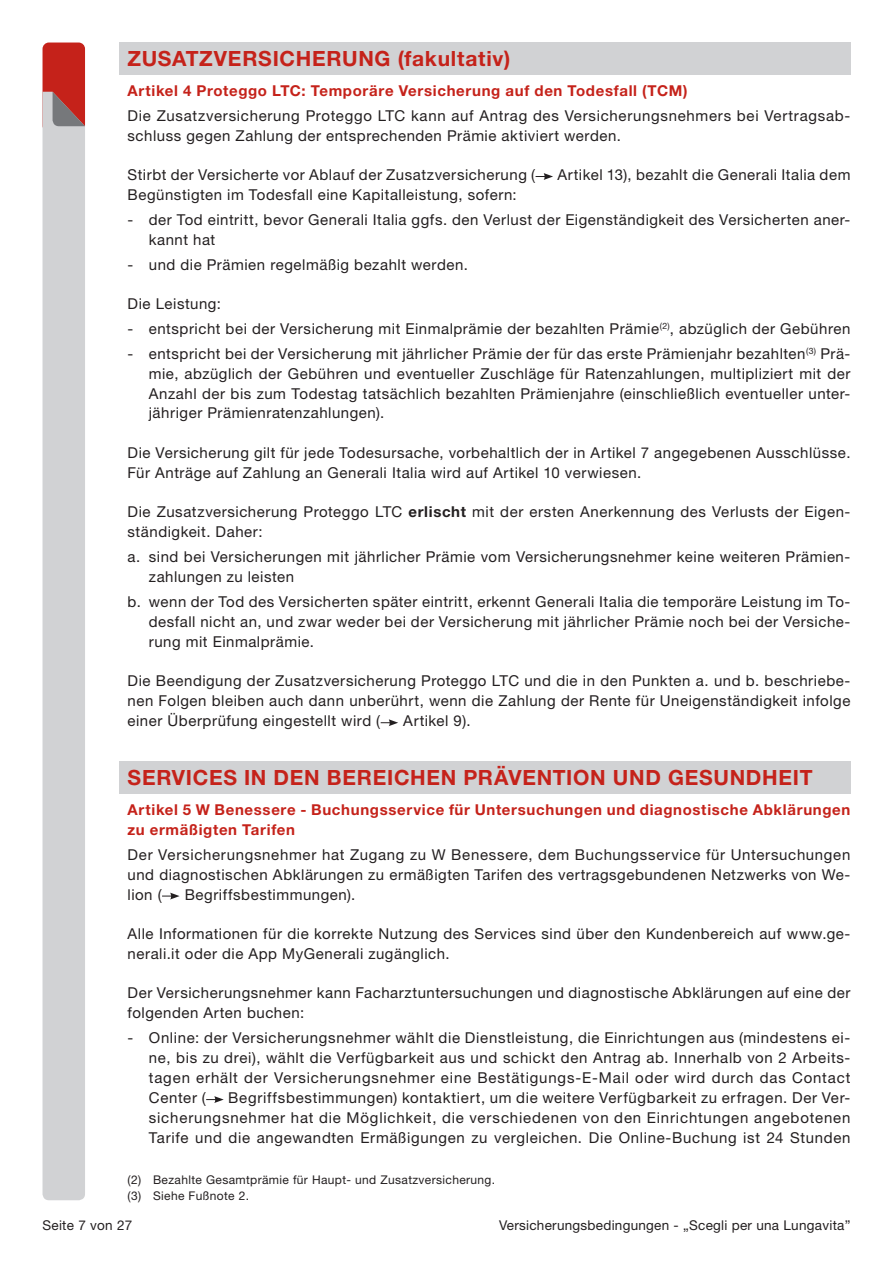
<style>
.page{position:relative;width:893px;height:1263px;background:#fff}
.page>*{position:absolute;margin:0;border:0;box-sizing:border-box;transform-origin:0 0}
.Titolo_Capitolo{font:700 21px "Helvetica Neue LT Std";letter-spacing:.035em;color:#c5221a}
.Testi{font:15px/20px "Helvetica Neue LT Std";letter-spacing:.035em;color:#231f20}
.Testi_primo_paragrafo{font:15px/20px "Helvetica Neue LT Std";letter-spacing:.04em;color:#231f20}
.Titoletto_rosso_primo{font:700 15px/20px "Helvetica Neue LT Std";letter-spacing:.045em;color:#c5221a}
.t1{font:13.5px "Helvetica Neue LT Std";letter-spacing:.02em;color:#231f20}
.Note_testo{font:12px "Helvetica Neue LT Std";letter-spacing:.03em;color:#231f20}
.s1{font-weight:700}
</style>
<div class="page">
<div style="left:43px;top:43px;width:42px;height:89px;background:#c5221a;border-radius:6px"></div>
<div style="left:43px;top:92px;width:42px;height:1108px;background:#d1d2d4"></div>
<svg style="left:53px;top:92px;width:32px;height:34px"></svg>
<div style="left:119px;top:43px;width:731px;height:32px;background:#d1d2d4"></div>
<div style="left:119px;top:762px;width:731px;height:32px;background:#d1d2d4"></div>
<svg style="left:536px;top:173px;width:17px;height:7px"></svg>
<svg style="left:381px;top:719px;width:17px;height:7px"></svg>
<svg style="left:162px;top:893px;width:18px;height:6px"></svg>
<svg style="left:206px;top:1096px;width:18px;height:7px"></svg>
<p class="Titolo_Capitolo" style="left:128px;top:46px;width:384px">ZUSATZVERSICHERUNG (fakultativ)</p>
<p class="Titoletto_rosso_primo" style="left:128px;top:80px;width:561px">Artikel 4 Proteggo LTC: Temporäre Versicherung auf den Todesfall (TCM)</p>
<p class="Testi_primo_paragrafo" style="left:128px;top:105px;width:724px">Die Zusatzversicherung Proteggo LTC kann auf Antrag des Versicherungsnehmers bei Vertragsab&shy;schluss gegen Zahlung der entsprechenden Prämie aktiviert werden.</p>
<p class="Testi" style="left:128px;top:164px;width:409px">Stirbt der Versicherte vor Ablauf der Zusatzversicherung (</p>
<p class="Testi" style="left:557px;top:164px;width:295px">Artikel 13), bezahlt die Generali Italia dem</p>
<p class="Testi" style="left:128px;top:184px;width:391px">Begünstigten im Todesfall eine Kapitalleistung, sofern:</p>
<p class="Testi" style="left:149px;top:209px;width:703px;text-indent:-21px">- der Tod eintritt, bevor Generali Italia ggfs. den Verlust der Eigenständigkeit des Versicherten aner&shy;kannt hat</p>
<p class="Testi" style="left:128px;top:254px;width:342px">- und die Prämien regelmäßig bezahlt werden.</p>
<p class="Testi" style="left:128px;top:293px;width:95px">Die Leistung:</p>
<p class="Testi" style="left:128px;top:318px;width:724px">- entspricht bei der Versicherung mit Einmalprämie der bezahlten Prämie<sup>(2)</sup>, abzüglich der Gebühren</p>
<p class="Testi" style="left:149px;top:343px;width:703px;text-align:justify;text-indent:-21px">- entspricht bei der Versicherung mit jährlicher Prämie der für das erste Prämienjahr bezahlten<sup>(3)</sup> Prä&shy;mie, abzüglich der Gebühren und eventueller Zuschläge für Ratenzahlungen, multipliziert mit der Anzahl der bis zum Todestag tatsächlich bezahlten Prämienjahre (einschließlich eventueller unter&shy;jähriger Prämienratenzahlungen).</p>
<p class="Testi" style="left:128px;top:442px;width:724px">Die Versicherung gilt für jede Todesursache, vorbehaltlich der in Artikel 7 angegebenen Ausschlüsse.<br>Für Anträge auf Zahlung an Generali Italia wird auf Artikel 10 verwiesen.</p>
<p class="Testi" style="left:128px;top:502px;width:724px">Die Zusatzversicherung Proteggo LTC <span class="s1">erlischt</span> mit der ersten Anerkennung des Verlusts der Eigen&shy;ständigkeit. Daher:</p>
<p class="Testi" style="left:149px;top:547px;width:703px;text-indent:-21px">a. sind bei Versicherungen mit jährlicher Prämie vom Versicherungsnehmer keine weiteren Prämien&shy;zahlungen zu leisten</p>
<p class="Testi" style="left:149px;top:591px;width:703px;text-align:justify;text-indent:-21px">b. wenn der Tod des Versicherten später eintritt, erkennt Generali Italia die temporäre Leistung im To&shy;desfall nicht an, und zwar weder bei der Versicherung mit jährlicher Prämie noch bei der Versiche&shy;rung mit Einmalprämie.</p>
<p class="Testi" style="left:128px;top:671px;width:724px;text-align:justify">Die Beendigung der Zusatzversicherung Proteggo LTC und die in den Punkten a. und b. beschriebe&shy;nen Folgen bleiben auch dann unberührt, wenn die Zahlung der Rente für Uneigenständigkeit infolge einer Überprüfung eingestellt wird (</p>
<p class="Testi" style="left:403px;top:711px;width:69px">Artikel 9).</p>
<p class="Titolo_Capitolo" style="left:128px;top:765px;width:686px">SERVICES IN DEN BEREICHEN PRÄVENTION UND GESUNDHEIT</p>
<p class="Titoletto_rosso_primo" style="left:128px;top:799px;width:724px">Artikel 5 W Benessere - Buchungsservice für Untersuchungen und diagnostische Abklärungen zu ermäßigten Tarifen</p>
<p class="Testi_primo_paragrafo" style="left:128px;top:844px;width:724px;text-align:justify">Der Versicherungsnehmer hat Zugang zu W Benessere, dem Buchungsservice für Untersuchungen und diagnostischen Abklärungen zu ermäßigten Tarifen des vertragsgebundenen Netzwerks von We&shy;lion (</p>
<p class="Testi_primo_paragrafo" style="left:185px;top:884px;width:172px">Begriffsbestimmungen).</p>
<p class="Testi" style="left:128px;top:923px;width:724px">Alle Informationen für die korrekte Nutzung des Services sind über den Kundenbereich auf www.ge&shy;nerali.it oder die App MyGenerali zugänglich.</p>
<p class="Testi" style="left:128px;top:983px;width:724px">Der Versicherungsnehmer kann Facharztuntersuchungen und diagnostische Abklärungen auf eine der folgenden Arten buchen:</p>
<p class="Testi" style="left:149px;top:1028px;width:703px;text-align:justify;text-indent:-21px">- Online: der Versicherungsnehmer wählt die Dienstleistung, die Einrichtungen aus (mindestens ei&shy;ne, bis zu drei), wählt die Verfügbarkeit aus und schickt den Antrag ab. Innerhalb von 2 Arbeits&shy;tagen erhält der Versicherungsnehmer eine Bestätigungs-E-Mail oder wird durch das Contact Center (</p>
<p class="Testi" style="left:149px;top:1087px;width:703px;text-align:justify;text-indent:79px">Begriffsbestimmungen) kontaktiert, um die weitere Verfügbarkeit zu erfragen. Der Ver&shy;sicherungsnehmer hat die Möglichkeit, die verschiedenen von den Einrichtungen angebotenen Tarife und die angewandten Ermäßigungen zu vergleichen. Die Online-Buchung ist 24 Stunden</p>
<p class="Note_testo" style="left:128px;top:1172px;width:369px">(2) Bezahlte Gesamtprämie für Haupt- und Zusatzversicherung.</p>
<p class="Note_testo" style="left:128px;top:1189px;width:123px">(3) Siehe Fußnote 2.</p>
<p class="t1" style="left:43px;top:1217px;width:91px">Seite 7 von 27</p>
<p class="t1" style="left:499px;top:1217px;width:353px">Versicherungsbedingungen - „Scegli per una Lungavita”</p>
</div>
